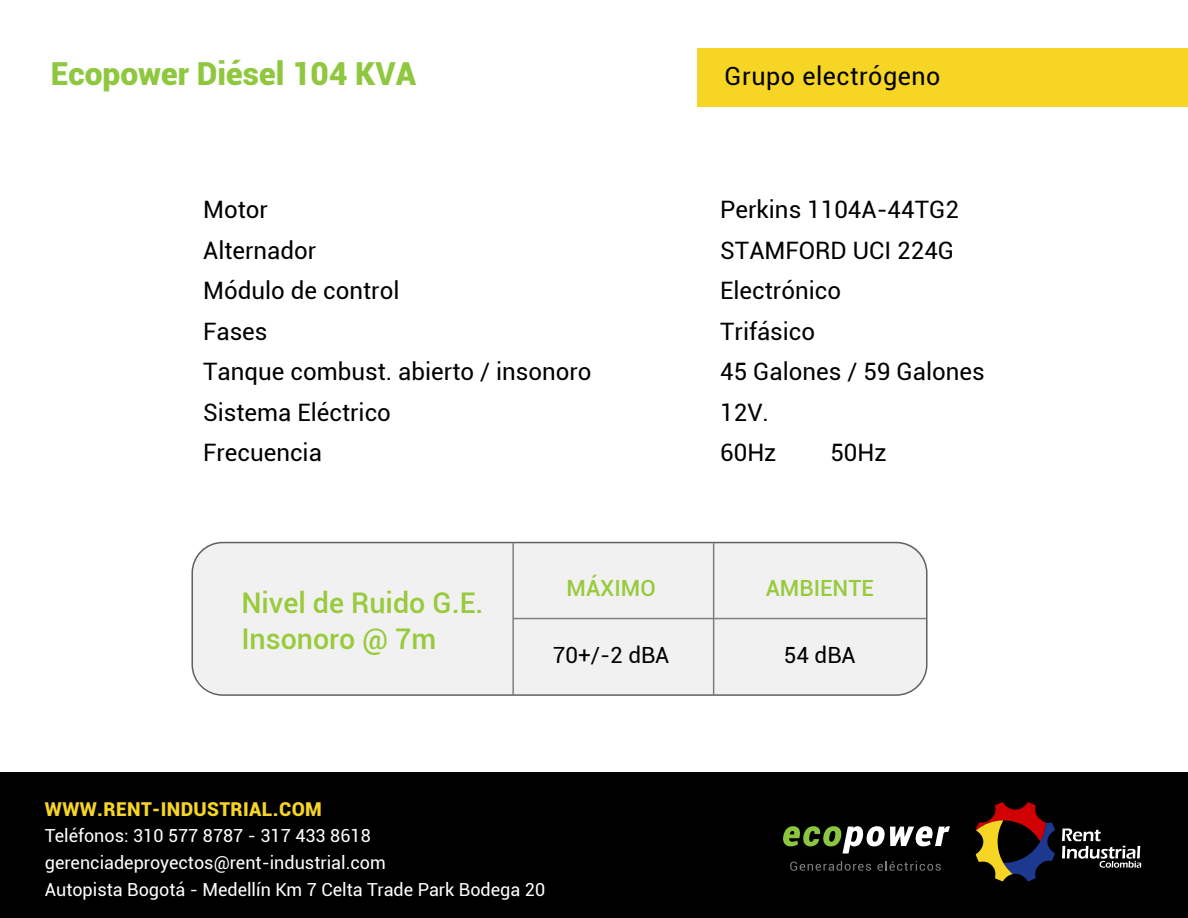
<style>
.page{position:relative;width:1188px;height:918px;background:#fff}
.page>*{position:absolute;margin:0;border:0;box-sizing:border-box;transform-origin:0 0}
.t1{font:900 31.65px "Roboto";color:#8fc73e}
.t2{font:500 28.5px/35.4px "Roboto";color:#98ca3c}
.t3{font:25.05px "Roboto";letter-spacing:.02em;color:#000}
.t4{font:24px/40.5px "Roboto";color:#000}
.t5{font:500 22.35px "Roboto";color:#98ca3c}
.t6{font:22.35px "Roboto";color:#000}
.t7{font:900 19.2px "Roboto";letter-spacing:.02em;color:#f6d524}
.t8{font:18px/27px "Roboto";color:#fff}
</style>
<div class="page">
<div style="left:698px;top:48px;width:490px;height:58px;background:#f6d524"></div>
<div style="left:194px;top:542px;width:731px;height:151px;background:#f1f1f1"></div>
<div style="left:191px;top:542px;width:737px;height:154px;border:2px solid #606060;border-radius:31px"></div>
<hr style="left:513px;top:618px;width:414px;height:1px;background:#7f7f7e">
<hr style="left:512px;top:543px;width:2px;height:152px;background:#7f7f7e">
<hr style="left:713px;top:543px;width:1px;height:152px;background:#7f7f7e">
<div style="left:0;top:773px;width:1188px;height:145px;background:#000"></div>
<svg style="left:1062px;top:829px;width:79px;height:39px"></svg>
<svg style="left:976px;top:802px;width:79px;height:79px"></svg>
<svg style="left:790px;top:861px;width:81px;height:10px"></svg>
<svg style="left:877px;top:861px;width:64px;height:10px"></svg>
<svg style="left:783px;top:826px;width:167px;height:28px"></svg>
<h1 class="t1" style="left:51px;top:52px;width:367px">Ecopower Diésel 104 KVA</h1>
<p class="t3" style="left:725px;top:59px;width:217px">Grupo electrógeno</p>
<p class="t4" style="left:203px;top:188px;width:390px">Motor<br>Alternador<br>Módulo de control<br>Fases<br>Tanque combust. abierto / insonoro<br>Sistema Eléctrico<br>Frecuencia</p>
<p class="t4" style="left:720px;top:188px;width:266px">Perkins 1104A-44TG2<br>STAMFORD UCI 224G<br>Electrónico<br>Trifásico<br>45 Galones / 59 Galones<br>12V.<br>60Hz</p>
<p class="t4" style="left:830px;top:432px;width:58px">50Hz</p>
<p class="t2" style="left:241px;top:584px;width:244px">Nivel de Ruido G.E.<br>Insonoro @ 7m</p>
<p class="t5" style="left:567px;top:572px;width:91px">MÁXIMO</p>
<p class="t5" style="left:766px;top:572px;width:110px">AMBIENTE</p>
<p class="t6" style="left:553px;top:639px;width:118px">70+/-2 dBA</p>
<p class="t6" style="left:784px;top:639px;width:73px">54 dBA</p>
<p class="t7" style="left:45px;top:795px;width:278px">WWW.RENT-INDUSTRIAL.COM</p>
<p class="t8" style="left:45px;top:821px;width:502px">Teléfonos: 310 577 8787 - 317 433 8618 gerenciadeproyectos@rent-industrial.com<br>Autopista Bogotá - Medellín Km 7 Celta Trade Park Bodega 20</p>
</div>
